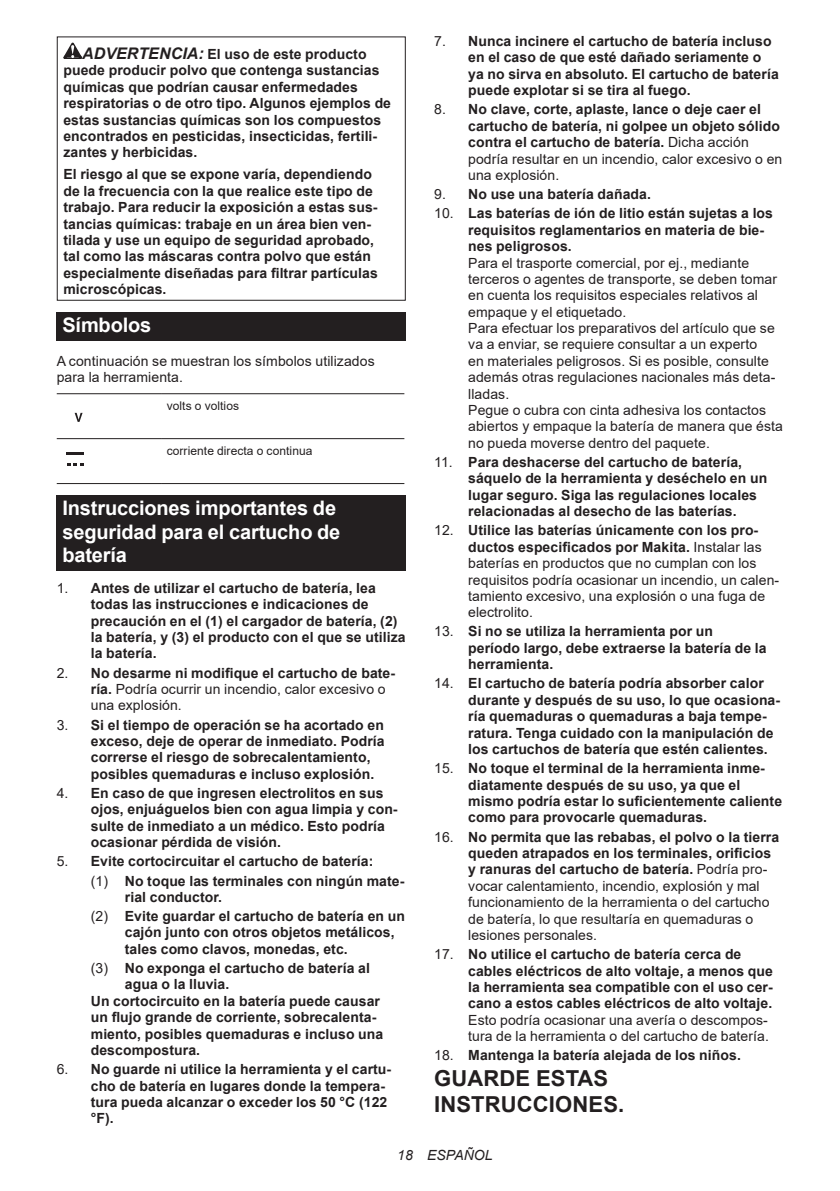
<style>
.page{position:relative;width:840px;height:1191px;background:#fff}
.page>*{position:absolute;margin:0;border:0;box-sizing:border-box;transform-origin:0 0}
.t1{font:700 22px/25.8px "Arial";letter-spacing:.005em;color:#231f20}
.t2{font:700 20px/23.4px "Arial";letter-spacing:-.01em;color:#fff}
.t3{font:700 14px/16.4px "Arial";letter-spacing:.005em;color:#231f20}
.t4{font:14px/16.4px "Arial";letter-spacing:.005em;color:#231f20}
.t5{font:italic 14px "Arial";letter-spacing:.005em;color:#231f20}
.t6{font:12px "Arial";letter-spacing:.005em;color:#231f20}
.s1{font-style:italic;font-size:16px}
.s2{font-weight:400}
.s3{font-weight:700}
</style>
<div class="page">
<svg style="left:63px;top:43px;width:19px;height:16px"></svg>
<div style="left:57px;top:36px;width:348px;height:265px;border:1px solid #231f20"></div>
<div style="left:57px;top:312px;width:348px;height:28px;background:#231f20"></div>
<hr style="left:57px;top:393px;width:104px;height:1px;background:#231f20">
<hr style="left:161px;top:393px;width:243px;height:1px;background:#231f20">
<hr style="left:57px;top:438px;width:104px;height:1px;background:#231f20">
<hr style="left:161px;top:438px;width:243px;height:1px;background:#231f20">
<hr style="left:57px;top:483px;width:104px;height:1px;background:#231f20">
<hr style="left:161px;top:483px;width:243px;height:1px;background:#231f20">
<svg style="left:75px;top:413px;width:7px;height:9px"></svg>
<hr style="left:66px;top:452px;width:18px;height:3px;background:#231f20">
<svg style="left:67px;top:463px;width:17px;height:3px"></svg>
<div style="left:57px;top:495px;width:348px;height:76px;background:#231f20"></div>
<p class="t3" style="left:63px;top:46px;width:329px;text-indent:19px"><span class="s1">ADVERTENCIA:</span> El uso de este producto puede producir polvo que contenga sustancias químicas que podrían causar enfermedades respiratorias o de otro tipo. Algunos ejemplos de estas sustancias químicas son los compuestos encontrados en pesticidas, insecticidas, fertili&shy;zantes y herbicidas.</p>
<p class="t3" style="left:63px;top:166px;width:316px">El riesgo al que se expone varía, dependiendo de la frecuencia con la que realice este tipo de trabajo. Para reducir la exposición a estas sus&shy;tancias químicas: trabaje en un área bien ven&shy;tilada y use un equipo de seguridad aprobado, tal como las máscaras contra polvo que están especialmente diseñadas para filtrar partículas microscópicas.</p>
<h2 class="t2" style="left:62px;top:313px;width:90px">Símbolos</h2>
<p class="t4" style="left:57px;top:352px;width:319px">A continuación se muestran los símbolos utilizados para la herramienta.</p>
<p class="t6" style="left:167px;top:397px;width:74px">volts o voltios</p>
<p class="t6" style="left:167px;top:442px;width:147px">corriente directa o continua</p>
<h2 class="t2" style="left:62px;top:497px;width:279px">Instrucciones importantes de seguridad para el cartucho de batería</h2>
<p class="t3" style="left:91px;top:580px;width:316px;text-indent:-34px"><span class="s2">1.</span> Antes de utilizar el cartucho de batería, lea todas las instrucciones e indicaciones de precaución en el (1) el cargador de batería, (2) la batería, y (3) el producto con el que se utiliza la batería.</p>
<p class="t4" style="left:91px;top:664px;width:306px;text-indent:-34px">2. <span class="s3">No desarme ni modifique el cartucho de bate&shy;ría.</span> Podría ocurrir un incendio, calor excesivo o una explosión.</p>
<p class="t3" style="left:91px;top:716px;width:295px;text-indent:-34px"><span class="s2">3.</span> Si el tiempo de operación se ha acortado en exceso, deje de operar de inmediato. Podría correrse el riesgo de sobrecalentamiento, posibles quemaduras e incluso explosión.</p>
<p class="t3" style="left:91px;top:785px;width:308px;text-indent:-34px"><span class="s2">4.</span> En caso de que ingresen electrolitos en sus ojos, enjuáguelos bien con agua limpia y con&shy;sulte de inmediato a un médico. Esto podría ocasionar pérdida de visión.</p>
<p class="t3" style="left:91px;top:852px;width:315px;line-height:19.2px;text-indent:-34px"><span class="s2">5.</span> Evite cortocircuitar el cartucho de batería:<br><span class="s2">(1)</span> No toque las terminales con ningún mate-</p>
<p class="t3" style="left:91px;top:887px;width:315px;line-height:19.2px;text-indent:34px">rial conductor.<br><span class="s2">(2)</span> Evite guardar el cartucho de batería en un</p>
<p class="t3" style="left:125px;top:924px;width:271px">cajón junto con otros objetos metálicos, tales como clavos, monedas, etc.</p>
<p class="t3" style="left:91px;top:960px;width:280px"><span class="s2">(3)</span> No exponga el cartucho de batería al</p>
<p class="t3" style="left:125px;top:976px;width:106px">agua o la lluvia.</p>
<p class="t3" style="left:91px;top:993px;width:290px">Un cortocircuito en la batería puede causar</p>
<p class="t3" style="left:91px;top:1009px;width:287px">un flujo grande de corriente, sobrecalenta-</p>
<p class="t3" style="left:91px;top:1025px;width:294px">miento, posibles quemaduras e incluso una</p>
<p class="t3" style="left:91px;top:1042px;width:111px">descompostura.</p>
<p class="t3" style="left:91px;top:1061px;width:301px;text-indent:-34px"><span class="s2">6.</span> No guarde ni utilice la herramienta y el cartu&shy;cho de batería en lugares donde la tempera&shy;tura pueda alcanzar o exceder los 50 °C (122 °F).</p>
<p class="t3" style="left:468px;top:33px;width:312px;text-indent:-34px"><span class="s2">7.</span> Nunca incinere el cartucho de batería incluso en el caso de que esté dañado seriamente o ya no sirva en absoluto. El cartucho de batería puede explotar si se tira al fuego.</p>
<p class="t3" style="left:468px;top:101px;width:315px;text-indent:-34px"><span class="s2">8.</span> No clave, corte, aplaste, lance o deje caer el cartucho de batería, ni golpee un objeto sólido contra el cartucho de batería. <span class="s2">Dicha acción podría resultar en un incendio, calor excesivo o en una explosión.</span></p>
<p class="t3" style="left:434px;top:186px;width:218px"><span class="s2">9.</span> No use una batería dañada.</p>
<p class="t3" style="left:468px;top:205px;width:306px;text-indent:-34px"><span class="s2">10.</span> Las baterías de ión de litio están sujetas a los requisitos reglamentarios en materia de bie&shy;nes peligrosos.</p>
<p class="t4" style="left:468px;top:254px;width:316px">Para el trasporte comercial, por ej., mediante terceros o agentes de transporte, se deben tomar en cuenta los requisitos especiales relativos al empaque y el etiquetado.<br>Para efectuar los preparativos del artículo que se va a enviar, se requiere consultar a un experto<br>en materiales peligrosos. Si es posible, consulte además otras regulaciones nacionales más deta&shy;lladas.<br>Pegue o cubra con cinta adhesiva los contactos abiertos y empaque la batería de manera que ésta no pueda moverse dentro del paquete.</p>
<p class="t3" style="left:468px;top:454px;width:300px;text-indent:-34px"><span class="s2">11.</span> Para deshacerse del cartucho de batería, sáquelo de la herramienta y deséchelo en un lugar seguro. Siga las regulaciones locales relacionadas al desecho de las baterías.</p>
<p class="t4" style="left:468px;top:522px;width:312px;text-indent:-34px">12. <span class="s3">Utilice las baterías únicamente con los pro&shy;ductos especificados por Makita.</span> Instalar las baterías en productos que no cumplan con los requisitos podría ocasionar un incendio, un calen&shy;tamiento excesivo, una explosión o una fuga de electrolito.</p>
<p class="t3" style="left:468px;top:623px;width:300px;text-indent:-34px"><span class="s2">13.</span> Si no se utiliza la herramienta por un período largo, debe extraerse la batería de la herramienta.</p>
<p class="t3" style="left:468px;top:675px;width:313px;text-indent:-34px"><span class="s2">14.</span> El cartucho de batería podría absorber calor durante y después de su uso, lo que ocasiona&shy;ría quemaduras o quemaduras a baja tempe&shy;ratura. Tenga cuidado con la manipulación de los cartuchos de batería que estén calientes.</p>
<p class="t3" style="left:468px;top:760px;width:315px;text-indent:-34px"><span class="s2">15.</span> No toque el terminal de la herramienta inme&shy;diatamente después de su uso, ya que el mismo podría estar lo suficientemente caliente como para provocarle quemaduras.</p>
<p class="t4" style="left:468px;top:828px;width:312px;text-indent:-34px">16. <span class="s3">No permita que las rebabas, el polvo o la tierra queden atrapados en los terminales, orificios y ranuras del cartucho de batería.</span> Podría pro&shy;vocar calentamiento, incendio, explosión y mal funcionamiento de la herramienta o del cartucho de batería, lo que resultaría en quemaduras o lesiones personales.</p>
<p class="t3" style="left:468px;top:946px;width:306px;text-indent:-34px"><span class="s2">17.</span> No utilice el cartucho de batería cerca de cables eléctricos de alto voltaje, a menos que la herramienta sea compatible con el uso cer&shy;cano a estos cables eléctricos de alto voltaje.</p>
<p class="t4" style="left:468px;top:1011px;width:302px">Esto podría ocasionar una avería o descompos&shy;tura de la herramienta o del cartucho de batería.</p>
<p class="t3" style="left:434px;top:1047px;width:308px"><span class="s2">18.</span> Mantenga la batería alejada de los niños.</p>
<h1 class="t1" style="left:434px;top:1065px;width:191px">GUARDE ESTAS<br>INSTRUCCIONES.</h1>
<p class="t5" style="left:397px;top:1146px;width:97px">18 ESPAÑOL</p>
</div>
